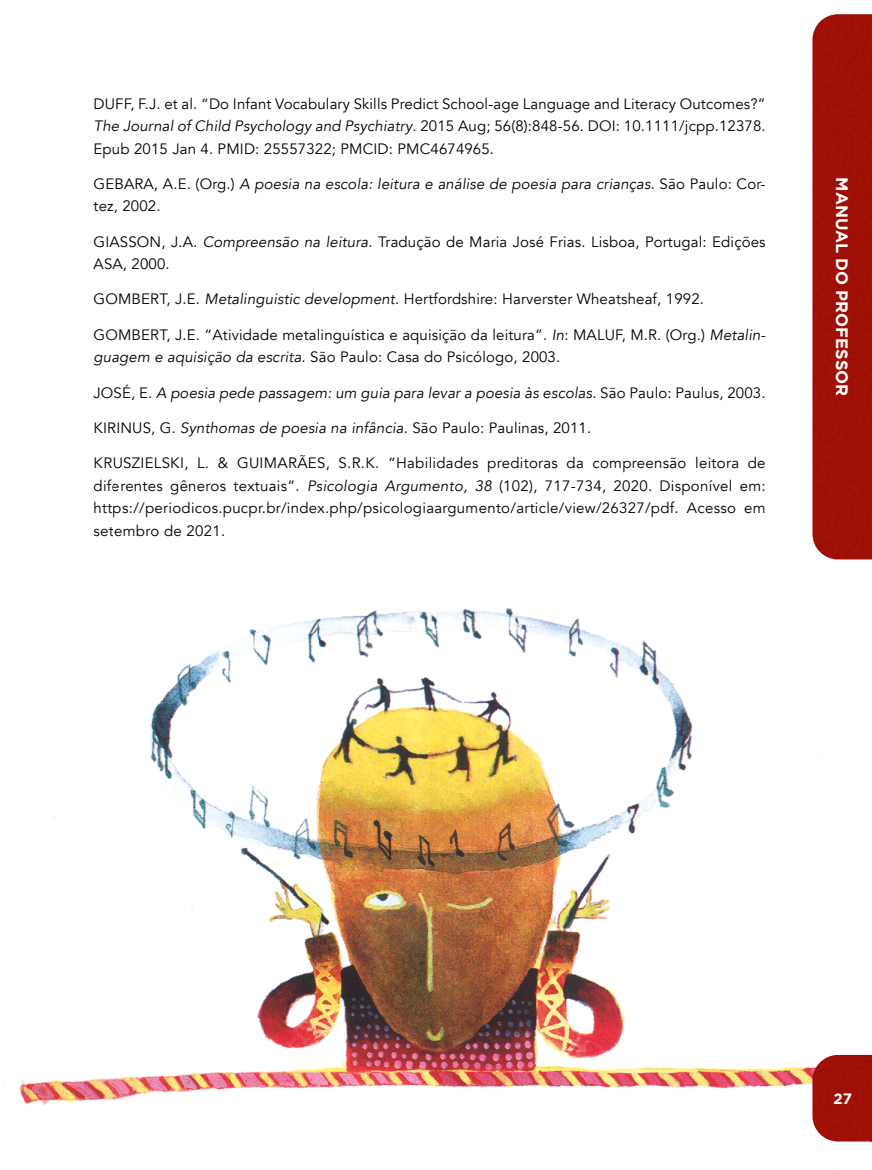
<style>
.page{position:relative;width:872px;height:1170px;background:#fff}
.page>*{position:absolute;margin:0;border:0;box-sizing:border-box;transform-origin:0 0}
.t1{font:700 16.5px "Gotham";color:#fff}
.t2{font:15px/22.5px "Avenir";letter-spacing:.01em;color:#000;text-align:justify}
.t3{font:italic 15px/22.5px "Avenir";letter-spacing:.01em;color:#000}
.t4{font:700 15px "Gotham";color:#fff}
.s1{font-style:italic}
.s2{font-style:normal}
</style>
<div class="page">
<div style="left:812px;top:14px;width:60px;height:547px;background:#a11007"></div>
<img style="left:4px;top:607px;width:865px;height:546px">
<div style="left:812px;top:1054px;width:60px;height:87px;background:#a11007"></div>
<p class="t2" style="left:94px;top:92px;width:673px">DUFF, F.J. et al. “Do Infant Vocabulary Skills Predict School-age Language and Literacy Outcomes?” <span class="s1">The Journal of Child Psychology and Psychiatry</span>. 2015 Aug; 56(8):848-56. DOI: 10.1111/jcpp.12378.<br>Epub 2015 Jan 4. PMID: 25557322; PMCID: PMC4674965.</p>
<p class="t3" style="left:94px;top:173px;width:673px"><span class="s2">GEBARA, A.E. (Org.)</span> A poesia na escola: leitura e análise de poesia para crianças<span class="s2">. São Paulo: Cor&shy;tez, 2002.</span></p>
<p class="t2" style="left:94px;top:230px;width:673px">GIASSON, J.A. <span class="s1">Compreensão na leitura</span>. Tradução de Maria José Frias. Lisboa, Portugal: Edições<br>ASA, 2000.</p>
<p class="t2" style="left:94px;top:288px;width:612px">GOMBERT, J.E. <span class="s1">Metalinguistic development</span>. Hertfordshire: Harverster Wheatsheaf, 1992.</p>
<p class="t2" style="left:94px;top:323px;width:673px">GOMBERT, J.E. “Atividade metalinguística e aquisição da leitura”. <span class="s1">In</span>: MALUF, M.R. (Org.) <span class="s1">Metalin&shy;guagem e aquisição da escrita</span>. São Paulo: Casa do Psicólogo, 2003.</p>
<p class="t3" style="left:94px;top:381px;width:673px"><span class="s2">JOSÉ, E.</span> A poesia pede passagem: um guia para levar a poesia às escolas<span class="s2">. São Paulo: Paulus, 2003.</span></p>
<p class="t2" style="left:94px;top:416px;width:499px">KIRINUS, G. <span class="s1">Synthomas de poesia na infância</span>. São Paulo: Paulinas, 2011.</p>
<p class="t2" style="left:94px;top:452px;width:673px">KRUSZIELSKI, L. &amp; GUIMARÃES, S.R.K. “Habilidades preditoras da compreensão leitora de diferentes gêneros textuais”. <span class="s1">Psicologia Argumento, 38</span> (102), 717-734, 2020. Disponível em: https://periodicos.pucpr.br/index.php/psicologiaargumento/article/view/26327/pdf. Acesso em setembro de 2021.</p>
<p class="t1" style="left:851px;top:177px;width:220px;rotate:90deg">MANUAL DO PROFESSOR</p>
<p class="t4" style="left:833px;top:1089px;width:20px">27</p>
</div>
